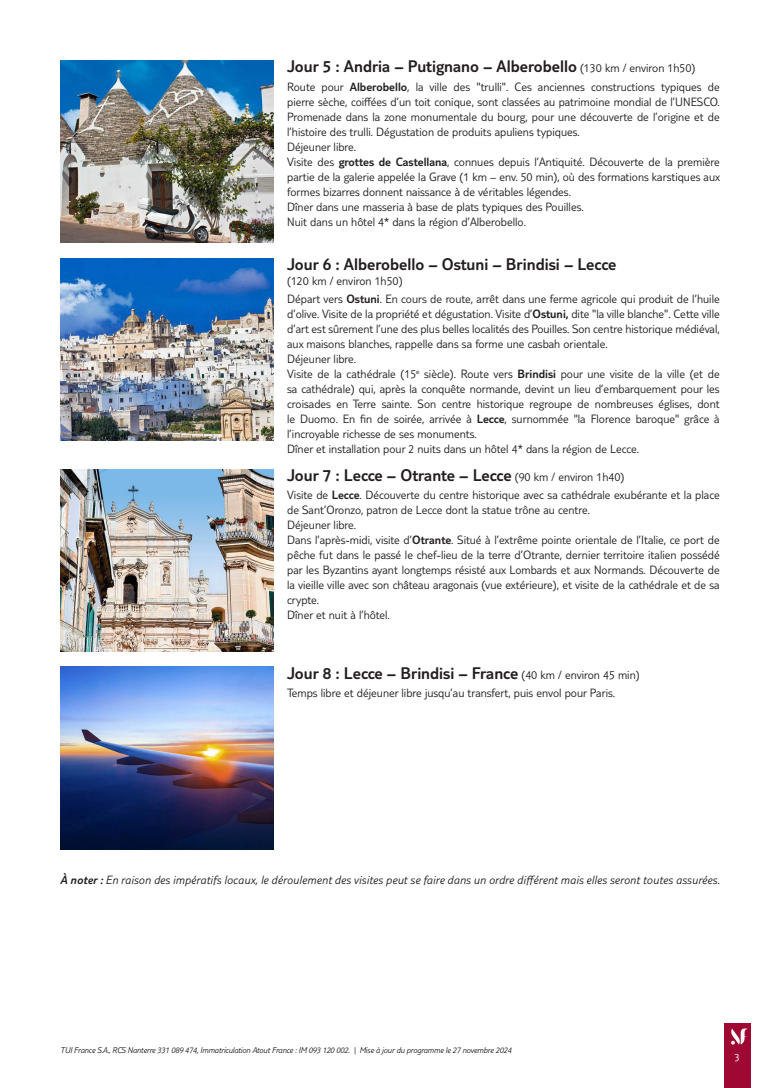
<style>
.page{position:relative;width:780px;height:1088px;background:#fff}
.page>*{position:absolute;margin:0;border:0;box-sizing:border-box;transform-origin:0 0}
.t1{font:300 17.5px "TUI Type";color:#231f20}
.t2{font:300 12.5px/15px "TUI Type";color:#231f20}
.t3{font:italic 300 12.5px "TUI Type";letter-spacing:.015em;color:#231f20}
.t4{font:300 11.25px "TUI Type";color:#fff}
.t5{font:italic 300 8.75px "TUI Type";letter-spacing:-.02em;color:#231f20}
.s1{font-size:12.5px}
.s2{font-style:inherit}
</style>
<div class="page">
<div style="left:724px;top:1023px;width:26px;height:65px;background:#9e0832"></div>
<svg style="left:731px;top:1028px;width:17px;height:16px"></svg>
<img style="left:60px;top:60px;width:213px;height:182px">
<img style="left:60px;top:258px;width:213px;height:182px">
<img style="left:60px;top:469px;width:213px;height:182px">
<img style="left:60px;top:667px;width:213px;height:182px">
<h1 class="t1" style="left:287px;top:56px;width:410px">Jour 5 : Andria – Putignano – Alberobello <span class="s1">(130 km / environ 1h50)</span></h1>
<p class="t2" style="left:287px;top:79px;width:434px">Route pour <span class="s2">Alberobello</span>, la ville des "trulli". Ces anciennes constructions typiques de pierre sèche, coiffées d’un toit conique, sont classées au patrimoine mondial de l’UNESCO.<br>Promenade dans la zone monumentale du bourg, pour une découverte de l’origine et de l’histoire des trulli. Dégustation de produits apuliens typiques.<br>Déjeuner libre.<br>Visite des <span class="s2">grottes de Castellana</span>, connues depuis l’Antiquité. Découverte de la première partie de la galerie appelée la Grave (1 km – env. 50 min), où des formations karstiques aux formes bizarres donnent naissance à de véritables légendes.<br>Dîner dans une masseria à base de plats typiques des Pouilles.<br>Nuit dans un hôtel 4* dans la région d’Alberobello.</p>
<h1 class="t1" style="left:287px;top:254px;width:331px">Jour 6 : Alberobello – Ostuni – Brindisi – Lecce</h1>
<p class="t2" style="left:287px;top:271px;width:434px;line-height:18.5px">(120 km / environ 1h50)<br>Départ vers <span class="s2">Ostuni</span>. En cours de route, arrêt dans une ferme agricole qui produit de l’huile</p>
<p class="t2" style="left:287px;top:306px;width:434px">d’olive. Visite de la propriété et dégustation. Visite d’<span class="s2">Ostuni,</span> dite "la ville blanche". Cette ville d’art est sûrement l’une des plus belles localités des Pouilles. Son centre historique médiéval, aux maisons blanches, rappelle dans sa forme une casbah orientale.<br>Déjeuner libre.<br>Visite de la cathédrale (15<sup>e</sup> siècle). Route vers <span class="s2">Brindisi</span> pour une visite de la ville (et de sa cathédrale) qui, après la conquête normande, devint un lieu d’embarquement pour les croisades en Terre sainte. Son centre historique regroupe de nombreuses églises, dont le Duomo. En fin de soirée, arrivée à <span class="s2">Lecce</span>, surnommée "la Florence baroque" grâce à l’incroyable richesse de ses monuments.<br>Dîner et installation pour 2 nuits dans un hôtel 4* dans la région de Lecce.</p>
<h1 class="t1" style="left:287px;top:465px;width:339px">Jour 7 : Lecce – Otrante – Lecce <span class="s1">(90 km / environ 1h40)</span></h1>
<p class="t2" style="left:287px;top:487px;width:434px">Visite de <span class="s2">Lecce</span>. Découverte du centre historique avec sa cathédrale exubérante et la place de Sant’Oronzo, patron de Lecce dont la statue trône au centre.<br>Déjeuner libre.<br>Dans l’après-midi, visite d’<span class="s2">Otrante</span>. Situé à l’extrême pointe orientale de l’Italie, ce port de pêche fut dans le passé le chef-lieu de la terre d’Otrante, dernier territoire italien possédé par les Byzantins ayant longtemps résisté aux Lombards et aux Normands. Découverte de la vieille ville avec son château aragonais (vue extérieure), et visite de la cathédrale et de sa crypte.<br>Dîner et nuit à l’hôtel.</p>
<h1 class="t1" style="left:287px;top:663px;width:354px">Jour 8 : Lecce – Brindisi – France <span class="s1">(40 km / environ 45 min)</span></h1>
<p class="t2" style="left:287px;top:685px;width:329px">Temps libre et déjeuner libre jusqu’au transfert, puis envol pour Paris.</p>
<p class="t3" style="left:60px;top:872px;width:661px"><span class="s2">À noter :</span> En raison des impératifs locaux, le déroulement des visites peut se faire dans un ordre différent mais elles seront toutes assurées.</p>
<p class="t5" style="left:60px;top:1045px;width:452px">TUI France S.A., RCS Nanterre 331 089 474, Immatriculation Atout France : IM 093 120 002. | Mise à jour du programme le 27 novembre 2024</p>
<p class="t4" style="left:734px;top:1050px;width:7px">3</p>
</div>
